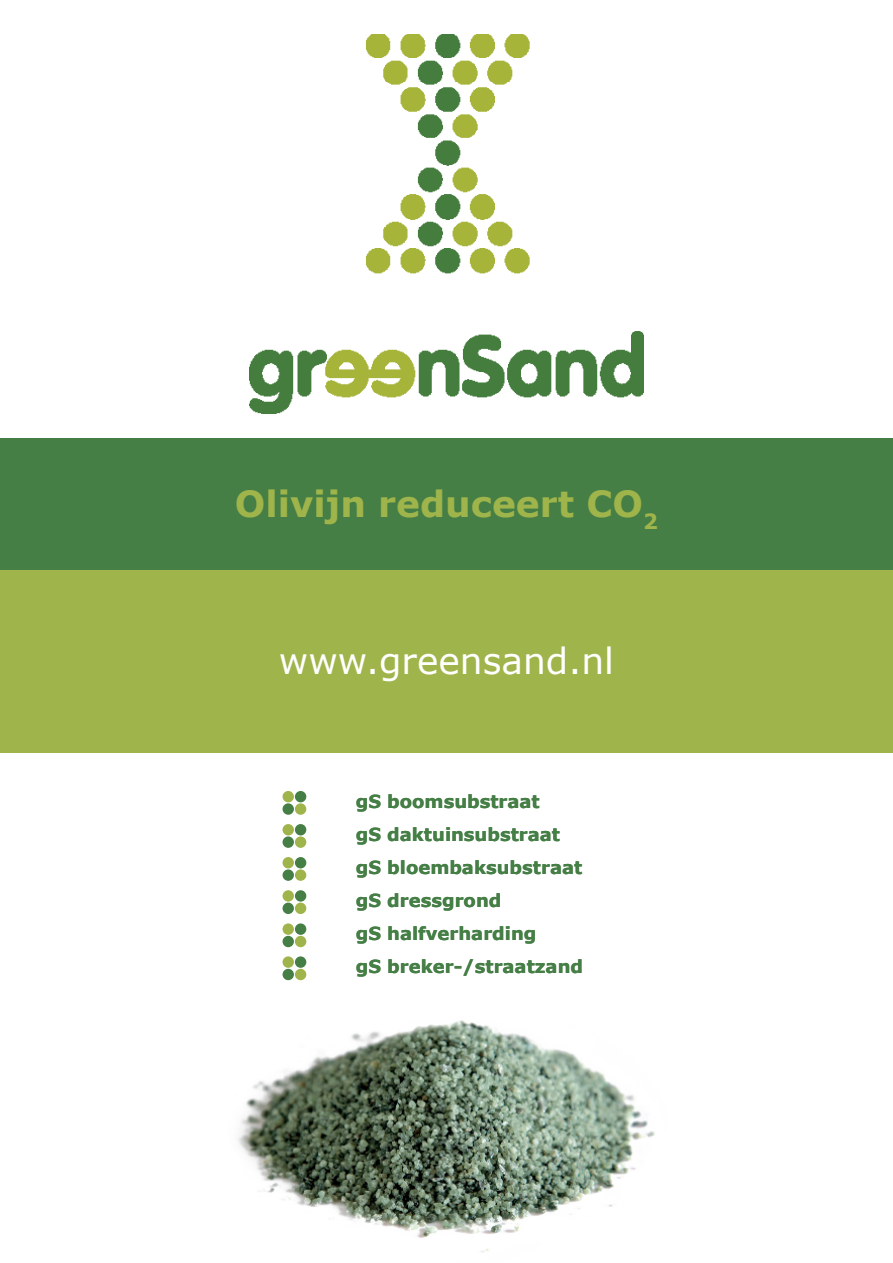
<style>
.page{position:relative;width:893px;height:1263px;background:#fff}
.page>*{position:absolute;margin:0;border:0;box-sizing:border-box;transform-origin:0 0}
.t1{font:700 36px "Verdana";color:#9fb44a}
.t2{font:36px "Verdana";color:#fff}
.t3{font:700 18px/33px "Verdana";color:#457f46}
</style>
<div class="page">
<img style="left:249px;top:34px;width:394px;height:379px">
<div style="left:0;top:438px;width:893px;height:132px;background:#457f46"></div>
<div style="left:0;top:570px;width:893px;height:183px;background:#9fb44a"></div>
<div style="left:295px;top:803px;width:11px;height:12px;background:#9fb44a;border-radius:50%"></div>
<div style="left:295px;top:836px;width:11px;height:12px;background:#9fb44a;border-radius:50%"></div>
<div style="left:295px;top:869px;width:11px;height:12px;background:#9fb44a;border-radius:50%"></div>
<div style="left:295px;top:903px;width:11px;height:11px;background:#9fb44a;border-radius:50%"></div>
<div style="left:295px;top:936px;width:11px;height:11px;background:#9fb44a;border-radius:50%"></div>
<div style="left:295px;top:969px;width:11px;height:11px;background:#9fb44a;border-radius:50%"></div>
<div style="left:283px;top:803px;width:11px;height:12px;background:#457f46;border-radius:50%"></div>
<div style="left:283px;top:836px;width:11px;height:12px;background:#457f46;border-radius:50%"></div>
<div style="left:283px;top:869px;width:11px;height:12px;background:#457f46;border-radius:50%"></div>
<div style="left:283px;top:903px;width:11px;height:11px;background:#457f46;border-radius:50%"></div>
<div style="left:283px;top:936px;width:11px;height:11px;background:#457f46;border-radius:50%"></div>
<div style="left:283px;top:969px;width:11px;height:11px;background:#457f46;border-radius:50%"></div>
<div style="left:295px;top:791px;width:11px;height:11px;background:#457f46;border-radius:50%"></div>
<div style="left:295px;top:824px;width:11px;height:11px;background:#457f46;border-radius:50%"></div>
<div style="left:295px;top:857px;width:11px;height:11px;background:#457f46;border-radius:50%"></div>
<div style="left:295px;top:890px;width:11px;height:12px;background:#457f46;border-radius:50%"></div>
<div style="left:295px;top:923px;width:11px;height:12px;background:#457f46;border-radius:50%"></div>
<div style="left:295px;top:956px;width:11px;height:12px;background:#457f46;border-radius:50%"></div>
<div style="left:283px;top:791px;width:11px;height:11px;background:#9fb44a;border-radius:50%"></div>
<div style="left:283px;top:824px;width:11px;height:11px;background:#9fb44a;border-radius:50%"></div>
<div style="left:283px;top:857px;width:11px;height:11px;background:#9fb44a;border-radius:50%"></div>
<div style="left:283px;top:890px;width:11px;height:12px;background:#9fb44a;border-radius:50%"></div>
<div style="left:283px;top:923px;width:11px;height:12px;background:#9fb44a;border-radius:50%"></div>
<div style="left:283px;top:956px;width:11px;height:12px;background:#9fb44a;border-radius:50%"></div>
<img style="left:238px;top:1020px;width:417px;height:232px">
<h1 class="t1" style="left:235px;top:479px;width:425px">Olivijn reduceert CO<sub>2</sub></h1>
<h1 class="t2" style="left:279px;top:636px;width:337px">www.greensand.nl</h1>
<p class="t3" style="left:356px;top:784px;width:229px">gS boomsubstraat<br>gS daktuinsubstraat gS bloembaksubstraat gS dressgrond<br>gS halfverharding<br>gS breker-/straatzand</p>
</div>
